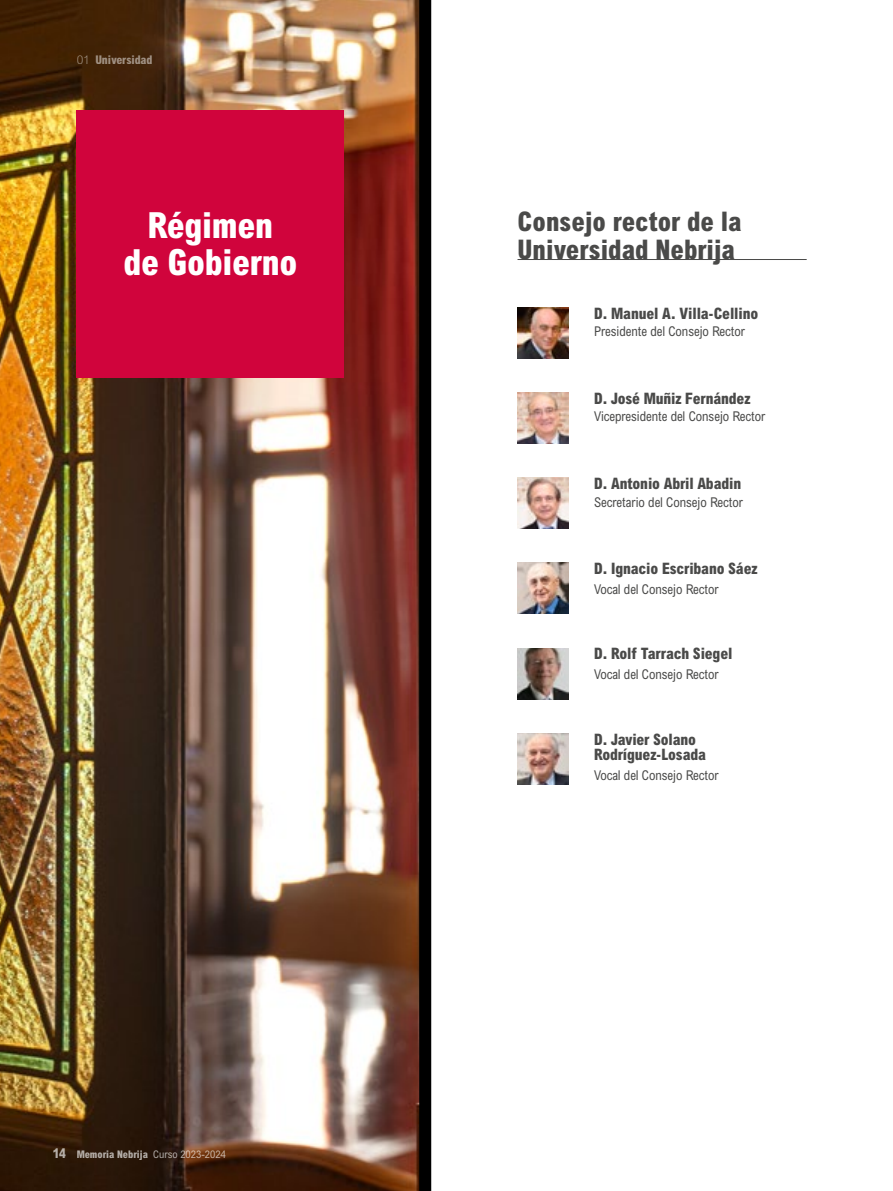
<style>
.page{position:relative;width:893px;height:1191px;background:#fff}
.page>*{position:absolute;margin:0;border:0;box-sizing:border-box;transform-origin:0 0}
.t1{font:800 condensed 36px/37.5px "Arial MT Pro";letter-spacing:-.01em;color:#fff;text-align:center}
.t2{font:800 condensed 27px/28.5px "Arial MT Pro";color:#4a4a49}
.t3{font:800 condensed 15.75px/15.8px "Arial MT Pro";letter-spacing:-.01em;color:#4a4a49}
.t4{font:condensed 13.5px "Arial MT Pro";color:#4a4a49;scale:.95 1}
.t5{font:800 condensed 12px "Arial MT Pro";letter-spacing:-.01em;color:#fff}
.t6{font:800 condensed 10.5px "Arial MT Pro";color:#fff}
.s1{font-weight:300;font-stretch:normal}
.s2{font-size:13.5px}
.s3{font-weight:400}
</style>
<div class="page">
<hr style="left:517px;top:259px;width:290px;height:1px;background:#4a4a49">
<img style="left:0;top:0;width:419px;height:1191px">
<hr style="left:892px;top:0;width:1px;height:1191px;background:#9d9d9c">
<img style="left:517px;top:307px;width:52px;height:52px">
<img style="left:517px;top:393px;width:52px;height:51px">
<img style="left:517px;top:478px;width:52px;height:51px">
<img style="left:517px;top:563px;width:52px;height:51px">
<img style="left:517px;top:648px;width:52px;height:51px">
<img style="left:517px;top:733px;width:52px;height:51px">
<div style="left:77px;top:109px;width:267px;height:268px;background:#d0043c"></div>
<div style="left:419px;top:0;width:12px;height:1191px;background:#000"></div>
<p class="t5" style="left:77px;top:52px;width:77px"><span class="s1">01</span> Universidad</p>
<h1 class="t1" style="left:124px;top:208px;width:175px">Régimen<br>de Gobierno</h1>
<p class="t6" style="left:52px;top:1147px;width:175px"><span class="s2">14</span> Memoria Nebrija <span class="s3">Curso 2023-2024</span></p>
<h2 class="t2" style="left:517px;top:208px;width:226px">Consejo rector de la<br>Universidad Nebrija</h2>
<p class="t3" style="left:594px;top:306px;width:166px">D. Manuel A. Villa-Cellino</p>
<p class="t4" style="left:594px;top:323px;width:161px">Presidente del Consejo Rector</p>
<p class="t3" style="left:594px;top:391px;width:158px">D. José Muñiz Fernández</p>
<p class="t4" style="left:594px;top:408px;width:182px">Vicepresidente del Consejo Rector</p>
<p class="t3" style="left:594px;top:476px;width:149px">D. Antonio Abril Abadin</p>
<p class="t4" style="left:594px;top:493px;width:158px">Secretario del Consejo Rector</p>
<p class="t3" style="left:594px;top:561px;width:165px">D. Ignacio Escribano Sáez</p>
<p class="t4" style="left:594px;top:581px;width:133px">Vocal del Consejo Rector</p>
<p class="t3" style="left:594px;top:646px;width:140px">D. Rolf Tarrach Siegel</p>
<p class="t4" style="left:594px;top:666px;width:133px">Vocal del Consejo Rector</p>
<p class="t3" style="left:594px;top:731px;width:114px">D. Javier Solano<br>Rodríguez-Losada</p>
<p class="t4" style="left:594px;top:766px;width:133px">Vocal del Consejo Rector</p>
</div>
